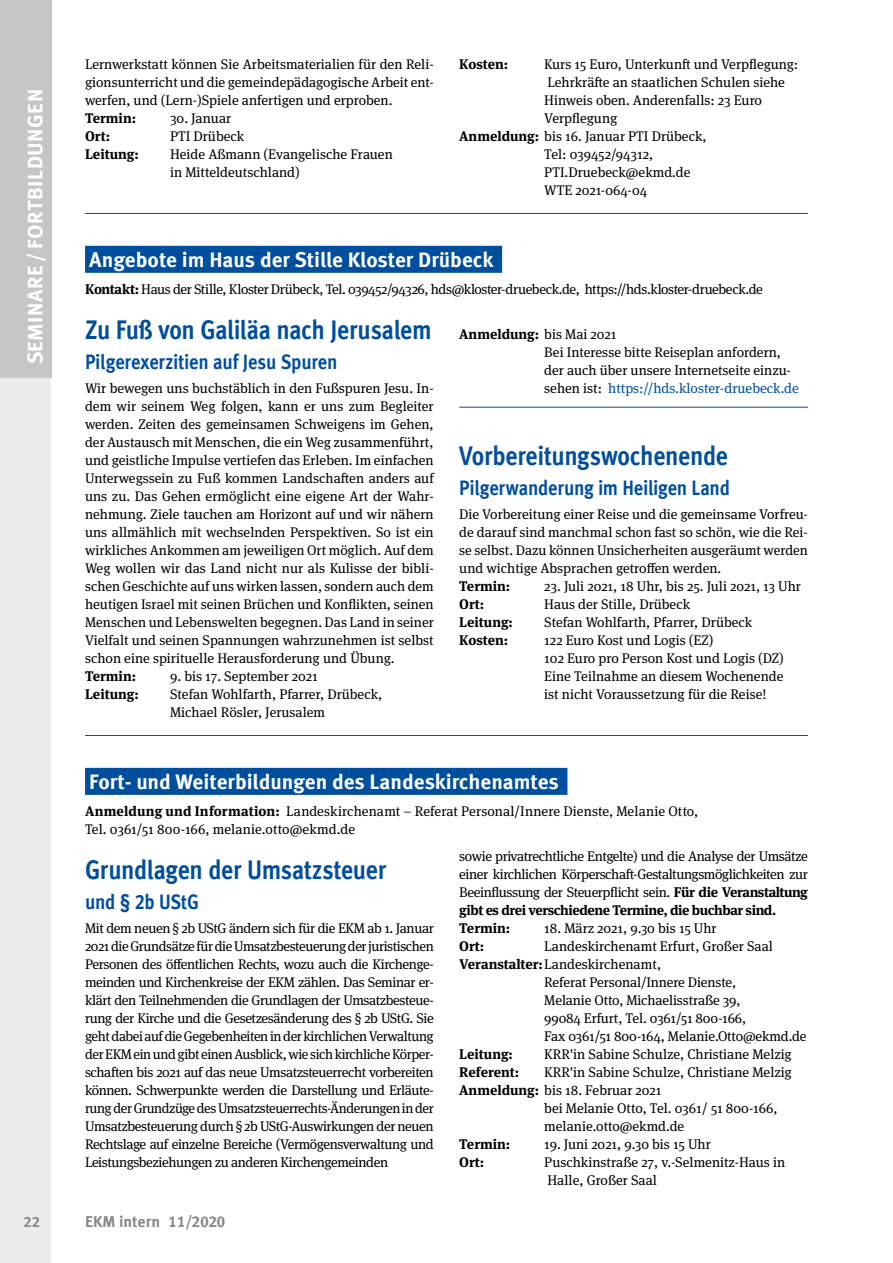
<style>
.page{position:relative;width:893px;height:1263px;background:#fff}
.page>*{position:absolute;margin:0;border:0;box-sizing:border-box;transform-origin:0 0}
.H4_18pt{font:700 condensed 27px "Meta Offc";letter-spacing:-.015em;color:#004e9e}
.H3_16pt_Balken{font:700 21px "Meta Offc";color:#fff}
.H5_14p_blau{font:700 condensed 21px "Meta Offc";letter-spacing:-.01em;color:#004e9e}
.H3_16pt_Balken-2{font:700 21px "Meta Offc";letter-spacing:.025em;color:#fff}
.t1{font:700 15.75px "Meta Offc";color:#878786}
.t2{font:700 15px "Meta Offc";color:#878786}
.Fließtext{font:13.95px/18px "Meta Serif OT";letter-spacing:-.01em;color:#000;text-align:justify}
.verschachtelt_I{font:13.95px/18px "Meta Serif OT";color:#000}
.Text_einspaltig{font:13.95px/18px "Meta Serif OT";letter-spacing:-.01em;color:#000}
.Text_einspaltig-2{font:13.95px "Meta Serif OT";letter-spacing:-.03em;color:#000}
.verschachtelt_I-2{font:700 13.95px "Meta Serif OT";color:#000}
.s1{font-weight:700}
.s2{color:#004e9e}
</style>
<div class="page">
<div style="left:0;top:0;width:51px;height:1263px;background:#ececed"></div>
<hr style="left:85px;top:213px;width:723px;height:1px;background:#004e9e">
<div style="left:85px;top:246px;width:417px;height:27px;background:#004e9e"></div>
<hr style="left:459px;top:407px;width:349px;height:1px;background:#004e9e">
<hr style="left:85px;top:735px;width:723px;height:1px;background:#004e9e">
<div style="left:85px;top:768px;width:482px;height:27px;background:#004e9e"></div>
<div style="left:0;top:0;width:51px;height:377px;background:#c5c6c6"></div>
<p class="H3_16pt_Balken-2" style="left:23px;top:364px;width:277px;rotate:-90deg">SEMINARE/ FORTBILDUNGEN</p>
<p class="Fließtext" style="left:85px;top:55px;width:350px">Lernwerkstatt können Sie Arbeitsmaterialien für den Reli&shy;gionsunterricht und die gemeindepädagogische Arbeit ent&shy;werfen, und (Lern-)Spiele anfertigen und erproben.</p>
<p class="verschachtelt_I-2" style="left:85px;top:109px;width:53px">Termin:</p>
<p class="verschachtelt_I" style="left:170px;top:109px;width:63px">30. Januar</p>
<p class="verschachtelt_I-2" style="left:85px;top:127px;width:27px">Ort:</p>
<p class="verschachtelt_I" style="left:170px;top:127px;width:76px">PTI Drübeck</p>
<p class="verschachtelt_I-2" style="left:85px;top:145px;width:55px">Leitung:</p>
<p class="verschachtelt_I" style="left:170px;top:145px;width:224px">Heide Aßmann (Evangelische Frauen in Mitteldeutschland)</p>
<p class="verschachtelt_I-2" style="left:459px;top:55px;width:51px">Kosten:</p>
<p class="verschachtelt_I" style="left:544px;top:55px;width:255px">Kurs 15 Euro, Unterkunft und Verpflegung:<br>Lehrkräfte an staatlichen Schulen siehe Hinweis oben. Anderenfalls: 23 Euro Verpflegung</p>
<p class="verschachtelt_I" style="left:544px;top:127px;width:164px;text-indent:-85px"><span class="s1">Anmeldung:</span> bis 16. Januar PTI Drübeck,<br>Tel: 039452/94312,<br>PTI.Druebeck@ekmd.de<br>WTE 2021-064-04</p>
<p class="H3_16pt_Balken" style="left:89px;top:247px;width:406px">Angebote im Haus der Stille Kloster Drübeck</p>
<p class="Text_einspaltig-2" style="left:85px;top:280px;width:679px"><span class="s1">Kontakt:</span> Haus der Stille, Kloster Drübeck, Tel. 039452/94326, hds@kloster-druebeck.de, https://hds.kloster-druebeck.de</p>
<p class="H4_18pt" style="left:85px;top:314px;width:348px">Zu Fuß von Galiläa nach Jerusalem</p>
<p class="H5_14p_blau" style="left:85px;top:349px;width:254px">Pilgerexerzitien auf Jesu Spuren</p>
<p class="Fließtext" style="left:85px;top:379px;width:350px">Wir bewegen uns buchstäblich in den Fußspuren Jesu. In&shy;dem wir seinem Weg folgen, kann er uns zum Begleiter werden. Zeiten des gemeinsamen Schweigens im Gehen, der Austausch mit Menschen, die ein Weg zusammenführt, und geistliche Impulse vertiefen das Erleben. Im einfachen Unterwegssein zu Fuß kommen Landschaften anders auf uns zu. Das Gehen ermöglicht eine eigene Art der Wahr&shy;nehmung. Ziele tauchen am Horizont auf und wir nähern uns allmählich mit wechselnden Perspektiven. So ist ein wirkliches Ankommen am jeweiligen Ort möglich. Auf dem Weg wollen wir das Land nicht nur als Kulisse der bibli&shy;schen Geschichte auf uns wirken lassen, sondern auch dem heutigen Israel mit seinen Brüchen und Konflikten, seinen Menschen und Lebenswelten begegnen. Das Land in seiner Vielfalt und seinen Spannungen wahrzunehmen ist selbst schon eine spirituelle Herausforderung und Übung.</p>
<p class="verschachtelt_I-2" style="left:85px;top:667px;width:53px">Termin:</p>
<p class="verschachtelt_I" style="left:170px;top:667px;width:149px">9. bis 17. September 2021</p>
<p class="verschachtelt_I-2" style="left:85px;top:685px;width:55px">Leitung:</p>
<p class="verschachtelt_I" style="left:170px;top:685px;width:214px">Stefan Wohlfarth, Pfarrer, Drübeck,<br>Michael Rösler, Jerusalem</p>
<p class="verschachtelt_I" style="left:544px;top:325px;width:256px;text-indent:-85px"><span class="s1">Anmeldung:</span> bis Mai 2021<br>Bei Interesse bitte Reiseplan anfordern, der auch über unsere Internetseite einzu&shy;sehen ist: <span class="s2">https://hds.kloster-druebeck.de</span></p>
<p class="H4_18pt" style="left:459px;top:440px;width:270px">Vorbereitungswochenende</p>
<p class="H5_14p_blau" style="left:459px;top:475px;width:272px">Pilgerwanderung im Heiligen Land</p>
<p class="Fließtext" style="left:459px;top:505px;width:350px">Die Vorbereitung einer Reise und die gemeinsame Vorfreu&shy;de darauf sind manchmal schon fast so schön, wie die Rei&shy;se selbst. Dazu können Unsicherheiten ausgeräumt werden und wichtige Absprachen getroffen werden.</p>
<p class="verschachtelt_I-2" style="left:459px;top:577px;width:53px">Termin:</p>
<p class="verschachtelt_I" style="left:544px;top:577px;width:258px">23. Juli 2021, 18 Uhr, bis 25. Juli 2021, 13 Uhr</p>
<p class="verschachtelt_I-2" style="left:459px;top:595px;width:27px">Ort:</p>
<p class="verschachtelt_I" style="left:544px;top:595px;width:147px">Haus der Stille, Drübeck</p>
<p class="verschachtelt_I-2" style="left:459px;top:613px;width:55px">Leitung:</p>
<p class="verschachtelt_I" style="left:544px;top:613px;width:210px">Stefan Wohlfarth, Pfarrer, Drübeck</p>
<p class="verschachtelt_I-2" style="left:459px;top:631px;width:51px">Kosten:</p>
<p class="verschachtelt_I" style="left:544px;top:631px;width:241px">122 Euro Kost und Logis (EZ)<br>102 Euro pro Person Kost und Logis (DZ)<br>Eine Teilnahme an diesem Wochenende ist nicht Voraussetzung für die Reise!</p>
<p class="H3_16pt_Balken" style="left:89px;top:769px;width:471px">Fort- und Weiterbildungen des Landeskirchenamtes</p>
<p class="Text_einspaltig" style="left:85px;top:802px;width:615px"><span class="s1">Anmeldung und Information:</span> Landeskirchenamt – Referat Personal/Innere Dienste, Melanie Otto,<br>Tel. 0361/51 800-166, melanie.otto@ekmd.de</p>
<p class="H4_18pt" style="left:85px;top:854px;width:303px">Grundlagen der Umsatzsteuer</p>
<p class="H5_14p_blau" style="left:85px;top:889px;width:115px">und § 2b UStG</p>
<p class="Fließtext" style="left:85px;top:919px;width:350px">Mit dem neuen § 2b UStG ändern sich für die EKM ab 1. Januar 2021 die Grundsätze für die Umsatzbesteuerung der juristischen Personen des öffentlichen Rechts, wozu auch die Kirchenge&shy;meinden und Kirchenkreise der EKM zählen. Das Seminar er&shy;klärt den Teilnehmenden die Grundlagen der Umsatzbesteue&shy;rung der Kirche und die Gesetzesänderung des § 2b UStG. Sie geht dabei auf die Gegebenheiten in der kirchlichen Verwaltung der EKM ein und gibt einen Ausblick, wie sich kirchliche Körper&shy;schaften bis 2021 auf das neue Umsatzsteuerrecht vorbereiten können. Schwerpunkte werden die Darstellung und Erläute&shy;rung der Grundzüge des Umsatzsteuerrechts-Änderungen in der Umsatzbesteuerung durch § 2b UStG-Auswirkungen der neuen Rechtslage auf einzelne Bereiche (Vermögensverwaltung und Leistungsbeziehungen zu anderen Kirchengemeinden</p>
<p class="Fließtext" style="left:459px;top:847px;width:350px">sowie privatrechtliche Entgelte) und die Analyse der Umsätze einer kirchlichen Körperschaft-Gestaltungsmöglichkeiten zur Beeinflussung der Steuerpflicht sein. <span class="s1">Für die Veranstaltung gibt es drei verschiedene Termine, die buchbar sind.</span></p>
<p class="verschachtelt_I-2" style="left:459px;top:919px;width:53px">Termin:</p>
<p class="verschachtelt_I" style="left:544px;top:919px;width:174px">18. März 2021, 9.30 bis 15 Uhr</p>
<p class="verschachtelt_I-2" style="left:459px;top:937px;width:27px">Ort:</p>
<p class="verschachtelt_I" style="left:544px;top:937px;width:230px">Landeskirchenamt Erfurt, Großer Saal</p>
<p class="verschachtelt_I" style="left:544px;top:955px;width:264px;text-indent:-85px"><span class="s1">Veranstalter:</span>Landeskirchenamt,<br>Referat Personal/Innere Dienste,<br>Melanie Otto, Michaelisstraße 39,<br>99084 Erfurt, Tel. 0361/51 800-166,<br>Fax 0361/51 800-164, Melanie.Otto@ekmd.de</p>
<p class="verschachtelt_I-2" style="left:459px;top:1045px;width:55px">Leitung:</p>
<p class="verschachtelt_I" style="left:544px;top:1045px;width:249px">KRR'in Sabine Schulze, Christiane Melzig</p>
<p class="verschachtelt_I-2" style="left:459px;top:1063px;width:61px">Referent:</p>
<p class="verschachtelt_I" style="left:544px;top:1063px;width:249px">KRR'in Sabine Schulze, Christiane Melzig</p>
<p class="verschachtelt_I" style="left:544px;top:1081px;width:235px;text-indent:-85px"><span class="s1">Anmeldung:</span> bis 18. Februar 2021<br>bei Melanie Otto, Tel. 0361/ 51 800-166, melanie.otto@ekmd.de</p>
<p class="verschachtelt_I-2" style="left:459px;top:1135px;width:53px">Termin:</p>
<p class="verschachtelt_I" style="left:544px;top:1135px;width:168px">19. Juni 2021, 9.30 bis 15 Uhr</p>
<p class="verschachtelt_I-2" style="left:459px;top:1153px;width:27px">Ort:</p>
<p class="verschachtelt_I" style="left:544px;top:1153px;width:242px">Puschkinstraße 27, v.-Selmenitz-Haus in<br>Halle, Großer Saal</p>
<p class="t2" style="left:23px;top:1213px;width:19px">22</p>
<p class="t1" style="left:85px;top:1212px;width:142px">EKM intern 11/2020</p>
</div>
